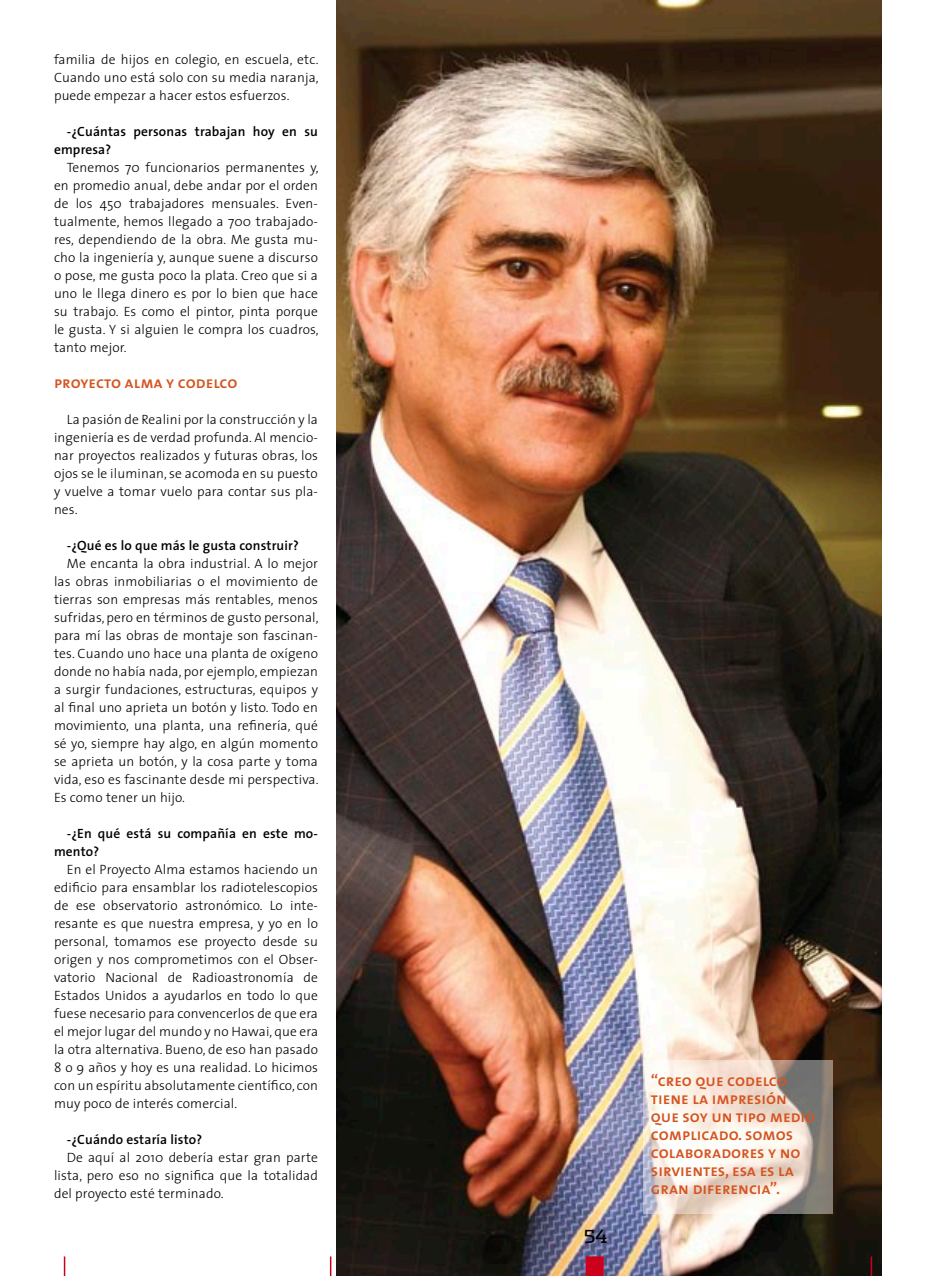
<style>
.page{position:relative;width:936px;height:1276px;background:#fff}
.page>*{position:absolute;margin:0;border:0;box-sizing:border-box;transform-origin:0 0}
.t1{font:18px "Dispatch";color:#000}
.Subtitulo_interiore{font:16.5px/18px "The Sans Semi Bold Caps";color:#d5541f}
.texto_gremiales{font:300 13.5px/18px "The Sans";letter-spacing:.01em;color:#000;text-align:justify}
.texto_gremiales-2{font:600 13.5px/18px "The Sans";letter-spacing:.01em;color:#000}
</style>
<div class="page">
<img style="left:336px;top:0;width:545px;height:1276px">
<svg style="left:643px;top:1059px;width:190px;height:154px"></svg>
<svg style="left:64px;top:1256px;width:1px;height:20px"></svg>
<hr style="left:870px;top:1256px;width:2px;height:20px;background:#cc001c">
<div style="left:585px;top:1256px;width:18px;height:20px;background:#cc001c"></div>
<svg style="left:330px;top:1256px;width:1px;height:20px"></svg>
<p class="texto_gremiales" style="left:54px;top:50px;width:266px">familia de hijos en colegio, en escuela, etc.<br>Cuando uno está solo con su media naranja, puede empezar a hacer estos esfuerzos.</p>
<p class="texto_gremiales-2" style="left:54px;top:122px;width:265px;text-indent:13px">-¿Cuántas personas trabajan hoy en su empresa?</p>
<p class="texto_gremiales" style="left:54px;top:158px;width:266px;text-indent:13px">Tenemos 70 funcionarios permanentes y, en promedio anual, debe andar por el orden de los 450 trabajadores mensuales. Even&shy;tualmente, hemos llegado a 700 trabajado&shy;res, dependiendo de la obra. Me gusta mu&shy;cho la ingeniería y, aunque suene a discurso o pose, me gusta poco la plata. Creo que si a uno le llega dinero es por lo bien que hace su trabajo. Es como el pintor, pinta porque le gusta. Y si alguien le compra los cuadros, tanto mejor.</p>
<p class="Subtitulo_interiore" style="left:54px;top:373px;width:185px">proyecto alma y codelco</p>
<p class="texto_gremiales" style="left:54px;top:410px;width:265px;text-indent:13px">La pasión de Realini por la construcción y la ingeniería es de verdad profunda. Al mencio&shy;nar proyectos realizados y futuras obras, los ojos se le iluminan, se acomoda en su puesto y vuelve a tomar vuelo para contar sus pla&shy;nes.</p>
<p class="texto_gremiales-2" style="left:67px;top:536px;width:233px">-¿Qué es lo que más le gusta construir?</p>
<p class="texto_gremiales" style="left:54px;top:554px;width:266px;text-indent:13px">Me encanta la obra industrial. A lo mejor las obras inmobiliarias o el movimiento de tierras son empresas más rentables, menos sufridas, pero en términos de gusto personal, para mí las obras de montaje son fascinan&shy;tes. Cuando uno hace una planta de oxígeno donde no había nada, por ejemplo, empiezan a surgir fundaciones, estructuras, equipos y al final uno aprieta un botón y listo. Todo en movimiento, una planta, una refinería, qué sé yo, siempre hay algo, en algún momento se aprieta un botón, y la cosa parte y toma vida, eso es fascinante desde mi perspectiva.<br>Es como tener un hijo.</p>
<p class="texto_gremiales-2" style="left:54px;top:824px;width:265px;text-indent:13px">-¿En qué está su compañía en este mo&shy;mento?</p>
<p class="texto_gremiales" style="left:54px;top:860px;width:265px;text-indent:13px">En el Proyecto Alma estamos haciendo un edificio para ensamblar los radiotelescopios de ese observatorio astronómico. Lo inte&shy;resante es que nuestra empresa, y yo en lo personal, tomamos ese proyecto desde su origen y nos comprometimos con el Obser&shy;vatorio Nacional de Radioastronomía de Estados Unidos a ayudarlos en todo lo que fuese necesario para convencerlos de que era el mejor lugar del mundo y no Hawai, que era la otra alternativa. Bueno, de eso han pasado 8 o 9 años y hoy es una realidad. Lo hicimos con un espíritu absolutamente científico, con muy poco de interés comercial.</p>
<p class="texto_gremiales-2" style="left:67px;top:1130px;width:137px">-¿Cuándo estaría listo?</p>
<p class="texto_gremiales" style="left:54px;top:1148px;width:265px;text-indent:13px">De aquí al 2010 debería estar gran parte lista, pero eso no significa que la totalidad del proyecto esté terminado.</p>
<h1 class="t1" style="left:584px;top:1224px;width:25px">54</h1>
<p class="Subtitulo_interiore" style="left:651px;top:1071px;width:166px">“creo que codelco tiene la impresión que soy un tipo medio complicado. somos colaboradores y no sirvientes, esa es la gran diferencia”.</p>
</div>
